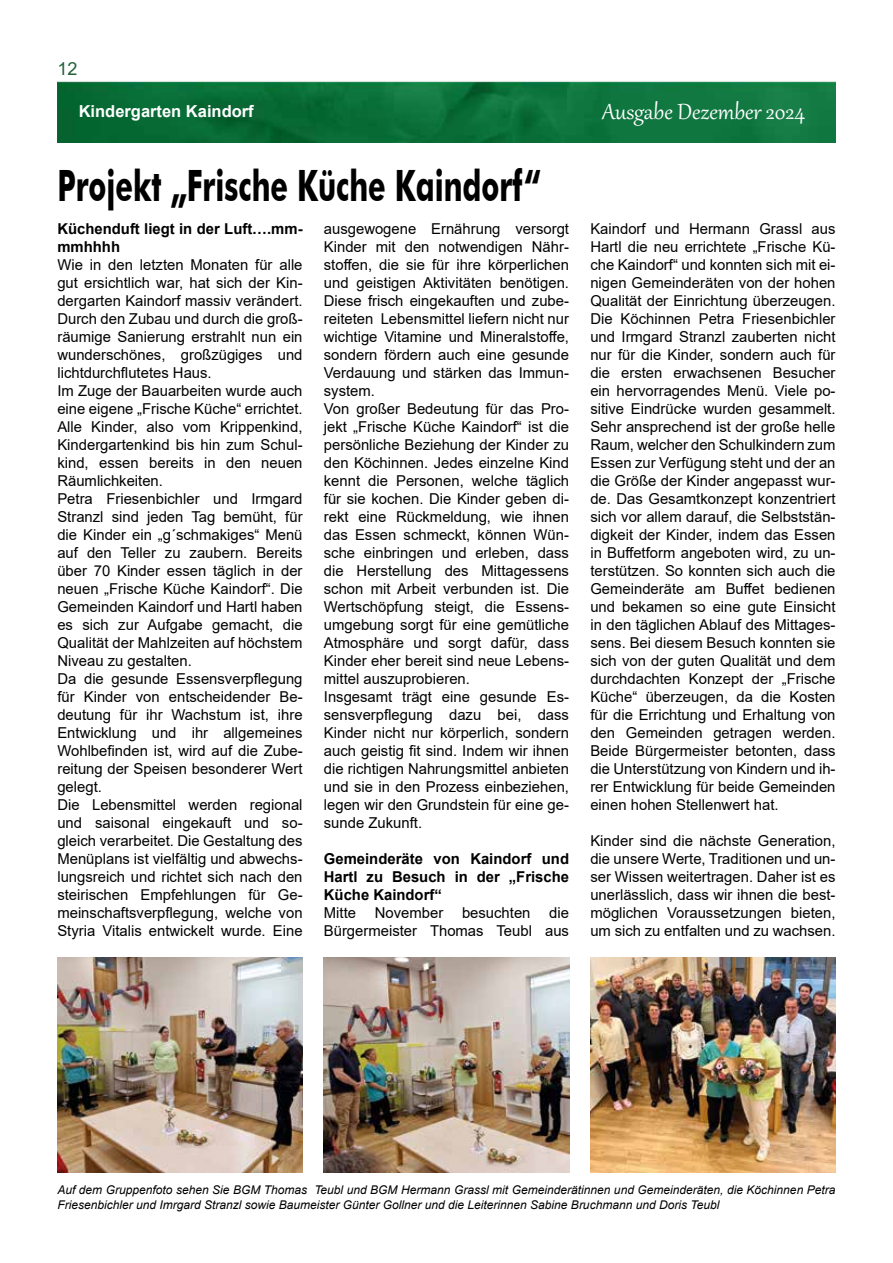
<style>
.page{position:relative;width:893px;height:1263px;background:#fff}
.page>*{position:absolute;margin:0;border:0;box-sizing:border-box;transform-origin:0 0}
.t1{font:700 43.2px "Futura BT";color:#000;scale:.67 1}
.t2{font:27px "Gabriola";color:#fff}
.t3{font:18px "Arial";color:#226238}
.t4{font:700 16.5px "Arial";color:#fff}
.t5{font:15px/18px "Arial";color:#000}
.t6{font:700 15px/18px "Arial";color:#000}
.t7{font:italic 12px/14.4px "Arial";color:#000}
</style>
<div class="page">
<img style="left:57px;top:81px;width:779px;height:61px">
<img style="left:57px;top:957px;width:246px;height:215px">
<img style="left:324px;top:957px;width:245px;height:215px">
<img style="left:590px;top:957px;width:246px;height:215px">
<p class="t3" style="left:57px;top:56px;width:22px">12</p>
<p class="t4" style="left:79px;top:99px;width:177px">Kindergarten Kaindorf</p>
<h2 class="t2" style="left:602px;top:94px;width:205px">Ausgabe Dezember 2024</h2>
<h1 class="t1" style="left:57px;top:159px;width:723px">Projekt „Frische Küche Kaindorf“</h1>
<p class="t6" style="left:57px;top:220px;width:247px">Küchenduft liegt in der Luft….mm&shy;mmhhhh</p>
<p class="t5" style="left:57px;top:256px;width:247px">Wie in den letzten Monaten für alle gut ersichtlich war, hat sich der Kin&shy;dergarten Kaindorf massiv verändert.<br>Durch den Zubau und durch die groß&shy;räumige Sanierung erstrahlt nun ein wunderschönes, großzügiges und lichtdurchflutetes Haus.<br>Im Zuge der Bauarbeiten wurde auch eine eigene „Frische Küche“ errichtet.<br>Alle Kinder, also vom Krippenkind, Kindergartenkind bis hin zum Schul&shy;kind, essen bereits in den neuen Räumlichkeiten.<br>Petra Friesenbichler und Irmgard Stranzl sind jeden Tag bemüht, für die Kinder ein „g´schmakiges“ Menü auf den Teller zu zaubern. Bereits über 70 Kinder essen täglich in der neuen „Frische Küche Kaindorf“. Die Gemeinden Kaindorf und Hartl haben es sich zur Aufgabe gemacht, die Qualität der Mahlzeiten auf höchstem Niveau zu gestalten.<br>Da die gesunde Essensverpflegung für Kinder von entscheidender Be&shy;deutung für ihr Wachstum ist, ihre Entwicklung und ihr allgemeines Wohlbefinden ist, wird auf die Zube&shy;reitung der Speisen besonderer Wert gelegt.<br>Die Lebensmittel werden regional und saisonal eingekauft und so&shy;gleich verarbeitet. Die Gestaltung des Menüplans ist vielfältig und abwechs&shy;lungsreich und richtet sich nach den steirischen Empfehlungen für Ge&shy;meinschaftsverpflegung, welche von Styria Vitalis entwickelt wurde. Eine</p>
<p class="t5" style="left:324px;top:220px;width:247px">ausgewogene Ernährung versorgt Kinder mit den notwendigen Nähr&shy;stoffen, die sie für ihre körperlichen und geistigen Aktivitäten benötigen.<br>Diese frisch eingekauften und zube&shy;reiteten Lebensmittel liefern nicht nur wichtige Vitamine und Mineralstoffe, sondern fördern auch eine gesunde Verdauung und stärken das Immun&shy;system.<br>Von großer Bedeutung für das Pro&shy;jekt „Frische Küche Kaindorf“ ist die persönliche Beziehung der Kinder zu den Köchinnen. Jedes einzelne Kind kennt die Personen, welche täglich für sie kochen. Die Kinder geben di&shy;rekt eine Rückmeldung, wie ihnen das Essen schmeckt, können Wün&shy;sche einbringen und erleben, dass die Herstellung des Mittagessens schon mit Arbeit verbunden ist. Die Wertschöpfung steigt, die Essens&shy;umgebung sorgt für eine gemütliche Atmosphäre und sorgt dafür, dass Kinder eher bereit sind neue Lebens&shy;mittel auszuprobieren.<br>Insgesamt trägt eine gesunde Es&shy;sensverpflegung dazu bei, dass Kinder nicht nur körperlich, sondern auch geistig fit sind. Indem wir ihnen die richtigen Nahrungsmittel anbieten und sie in den Prozess einbeziehen, legen wir den Grundstein für eine ge&shy;sunde Zukunft.</p>
<p class="t6" style="left:324px;top:850px;width:247px;text-align:justify">Gemeinderäte von Kaindorf und Hartl zu Besuch in der „Frische Küche Kaindorf“</p>
<p class="t5" style="left:324px;top:904px;width:247px">Mitte November besuchten die<br>Bürgermeister Thomas Teubl aus</p>
<p class="t5" style="left:590px;top:220px;width:247px;text-align:justify">Kaindorf und Hermann Grassl aus Hartl die neu errichtete „Frische Kü&shy;che Kaindorf“ und konnten sich mit ei&shy;nigen Gemeinderäten von der hohen Qualität der Einrichtung überzeugen.<br>Die Köchinnen Petra Friesenbichler und Irmgard Stranzl zauberten nicht nur für die Kinder, sondern auch für die ersten erwachsenen Besucher ein hervorragendes Menü. Viele po&shy;sitive Eindrücke wurden gesammelt.<br>Sehr ansprechend ist der große helle Raum, welcher den Schulkindern zum Essen zur Verfügung steht und der an die Größe der Kinder angepasst wur&shy;de. Das Gesamtkonzept konzentriert sich vor allem darauf, die Selbststän&shy;digkeit der Kinder, indem das Essen in Buffetform angeboten wird, zu un&shy;terstützen. So konnten sich auch die Gemeinderäte am Buffet bedienen und bekamen so eine gute Einsicht in den täglichen Ablauf des Mittages&shy;sens. Bei diesem Besuch konnten sie sich von der guten Qualität und dem durchdachten Konzept der „Frische Küche“ überzeugen, da die Kosten für die Errichtung und Erhaltung von den Gemeinden getragen werden.<br>Beide Bürgermeister betonten, dass die Unterstützung von Kindern und ih&shy;rer Entwicklung für beide Gemeinden einen hohen Stellenwert hat.</p>
<p class="t5" style="left:590px;top:832px;width:247px;text-align:justify">Kinder sind die nächste Generation, die unsere Werte, Traditionen und un&shy;ser Wissen weitertragen. Daher ist es unerlässlich, dass wir ihnen die best&shy;möglichen Voraussetzungen bieten, um sich zu entfalten und zu wachsen.</p>
<p class="t7" style="left:57px;top:1183px;width:780px">Auf dem Gruppenfoto sehen Sie BGM Thomas Teubl und BGM Hermann Grassl mit Gemeinderätinnen und Gemeinderäten, die Köchinnen Petra<br>Friesenbichler und Imrgard Stranzl sowie Baumeister Günter Gollner und die Leiterinnen Sabine Bruchmann und Doris Teubl</p>
</div>
